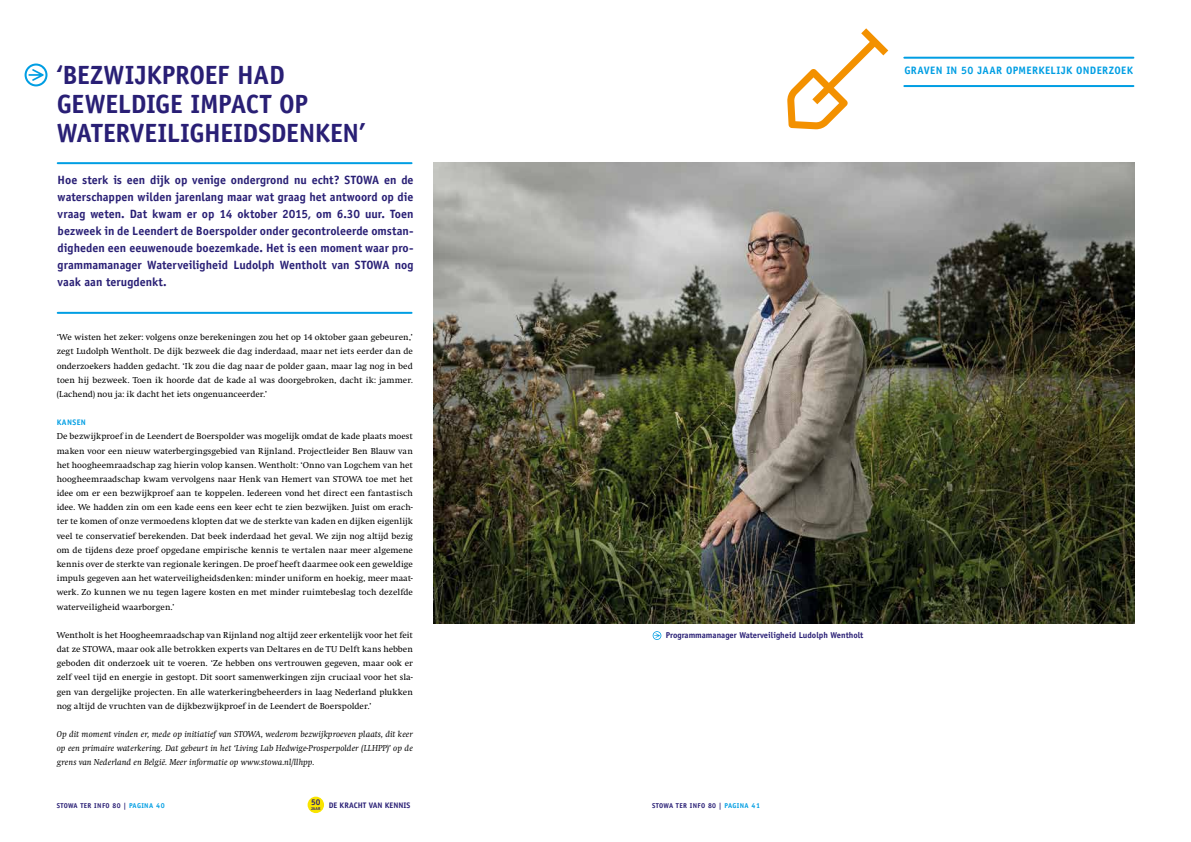
<style>
.page{position:relative;width:1191px;height:842px;background:#fff}
.page>*{position:absolute;margin:0;border:0;box-sizing:border-box;transform-origin:0 0}
.t1{font:700 26.4px/28.6px "Officina Sans";letter-spacing:-.01em;color:#291f75}
.t2{font:700 12px/17px "Officina Sans";color:#291f75;text-align:justify}
.t3{font:700 10.8px "Officina Sans";letter-spacing:.03em;color:#009ee3}
.t4{font:9px/14.2px "Swift";letter-spacing:.005em;color:#000;text-align:justify}
.t5{font:italic 9px/14.2px "Swift";letter-spacing:.01em;color:#000;text-align:justify}
.t6{font:700 8.5px "Officina Sans";color:#291f75}
.t7{font:700 8.4px "Officina Sans";color:#291f75}
.t8{font:700 8px "Officina Sans";letter-spacing:.005em;color:#291f75}
.t9{font:700 8px "Officina Sans";letter-spacing:.045em;color:#009ee3}
.t10{font:700 7px "Officina Sans";letter-spacing:.05em;color:#291f75}
.t11{font:700 4.2px "Officina Sans";color:#291f75}
.s1{color:#009ee3}
.s2{font-size:7.2px;color:#009ee3}
</style>
<div class="page">
<div style="left:307px;top:797px;width:17px;height:16px;background:#f9e400;border-radius:50%"></div>
<img style="left:433px;top:162px;width:701px;height:462px">
<hr style="left:904px;top:57px;width:229px;height:2px;background:#009ee3">
<hr style="left:904px;top:85px;width:229px;height:2px;background:#009ee3">
<hr style="left:58px;top:312px;width:353px;height:2px;background:#009ee3">
<hr style="left:58px;top:162px;width:353px;height:2px;background:#009ee3">
<svg style="left:652px;top:631px;width:9px;height:9px"></svg>
<svg style="left:787px;top:28px;width:101px;height:101px"></svg>
<svg style="left:25px;top:64px;width:22px;height:22px"></svg>
<h1 class="t1" style="left:57px;top:61px;width:310px">‘BEZWIJKPROEF HAD<br>GEWELDIGE IMPACT OP<br>WATERVEILIGHEIDSDENKEN’</h1>
<p class="t2" style="left:58px;top:172px;width:357px">Hoe sterk is een dijk op venige ondergrond nu echt? STOWA en de waterschappen wilden jarenlang maar wat graag het antwoord op die vraag weten. Dat kwam er op 14 oktober 2015, om 6.30 uur. Toen bezweek in de Leendert de Boerspolder onder gecontroleerde omstan&shy;digheden een eeuwenoude boezemkade. Het is een moment waar pro&shy;grammamanager Waterveiligheid Ludolph Wentholt van STOWA nog vaak aan terugdenkt.</p>
<p class="t4" style="left:57px;top:330px;width:358px">‘We wisten het zeker: volgens onze berekeningen zou het op 14 oktober gaan gebeuren,’ zegt Ludolph Wentholt. De dijk bezweek die dag inderdaad, maar net iets eerder dan de onderzoekers hadden gedacht. ‘Ik zou die dag naar de polder gaan, maar lag nog in bed toen hij bezweek. Toen ik hoorde dat de kade al was doorgebroken, dacht ik: jammer. (Lachend) nou ja: ik dacht het iets ongenuanceerder.’</p>
<p class="t9" style="left:57px;top:417px;width:31px">KANSEN</p>
<p class="t4" style="left:57px;top:430px;width:358px">De bezwijkproef in de Leendert de Boerspolder was mogelijk omdat de kade plaats moest maken voor een nieuw waterbergingsgebied van Rijnland. Projectleider Ben Blauw van het hoogheemraadschap zag hierin volop kansen. Wentholt: ‘Onno van Logchem van het hoogheemraadschap kwam vervolgens naar Henk van Hemert van STOWA toe met het idee om er een bezwijkproef aan te koppelen. Iedereen vond het direct een fantastisch idee. We hadden zin om een kade eens een keer echt te zien bezwijken. Juist om erach&shy;ter te komen of onze vermoedens klopten dat we de sterkte van kaden en dijken eigenlijk veel te conservatief berekenden. Dat beek inderdaad het geval. We zijn nog altijd bezig om de tijdens deze proef opgedane empirische kennis te vertalen naar meer algemene kennis over de sterkte van regionale keringen. De proef heeft daarmee ook een geweldige impuls gegeven aan het waterveiligheidsdenken: minder uniform en hoekig, meer maat&shy;werk. Zo kunnen we nu tegen lagere kosten en met minder ruimtebeslag toch dezelfde waterveiligheid waarborgen.’</p>
<p class="t4" style="left:57px;top:628px;width:358px">Wentholt is het Hoogheemraadschap van Rijnland nog altijd zeer erkentelijk voor het feit dat ze STOWA, maar ook alle betrokken experts van Deltares en de TU Delft kans hebben geboden dit onderzoek uit te voeren. ‘Ze hebben ons vertrouwen gegeven, maar ook er zelf veel tijd en energie in gestopt. Dit soort samenwerkingen zijn cruciaal voor het sla&shy;gen van dergelijke projecten. En alle waterkeringbeheerders in laag Nederland plukken nog altijd de vruchten van de dijkbezwijkproef in de Leendert de Boerspolder.’</p>
<p class="t5" style="left:57px;top:727px;width:358px">Op dit moment vinden er, mede op initiatief van STOWA, wederom bezwijkproeven plaats, dit keer op een primaire waterkering. Dat gebeurt in het ‘Living Lab Hedwige-Prosperpolder (LLHPP)’ op de grens van Nederland en België. Meer informatie op www.stowa.nl/llhpp.</p>
<p class="t6" style="left:666px;top:630px;width:199px">Programmamanager Waterveiligheid Ludolph Wentholt</p>
<p class="t7" style="left:311px;top:797px;width:11px">50</p>
<p class="t11" style="left:311px;top:805px;width:11px">JAAR</p>
<p class="t10" style="left:57px;top:801px;width:109px">STOWA TER INFO 80 | <span class="s1">PAGINA</span> <span class="s2">40</span></p>
<p class="t8" style="left:329px;top:800px;width:83px">DE KRACHT VAN KENNIS</p>
<p class="t10" style="left:652px;top:801px;width:109px">STOWA TER INFO 80 | <span class="s1">PAGINA</span> <span class="s2">41</span></p>
<p class="t3" style="left:904px;top:63px;width:230px">GRAVEN IN 50 JAAR OPMERKELIJK ONDERZOEK</p>
</div>
